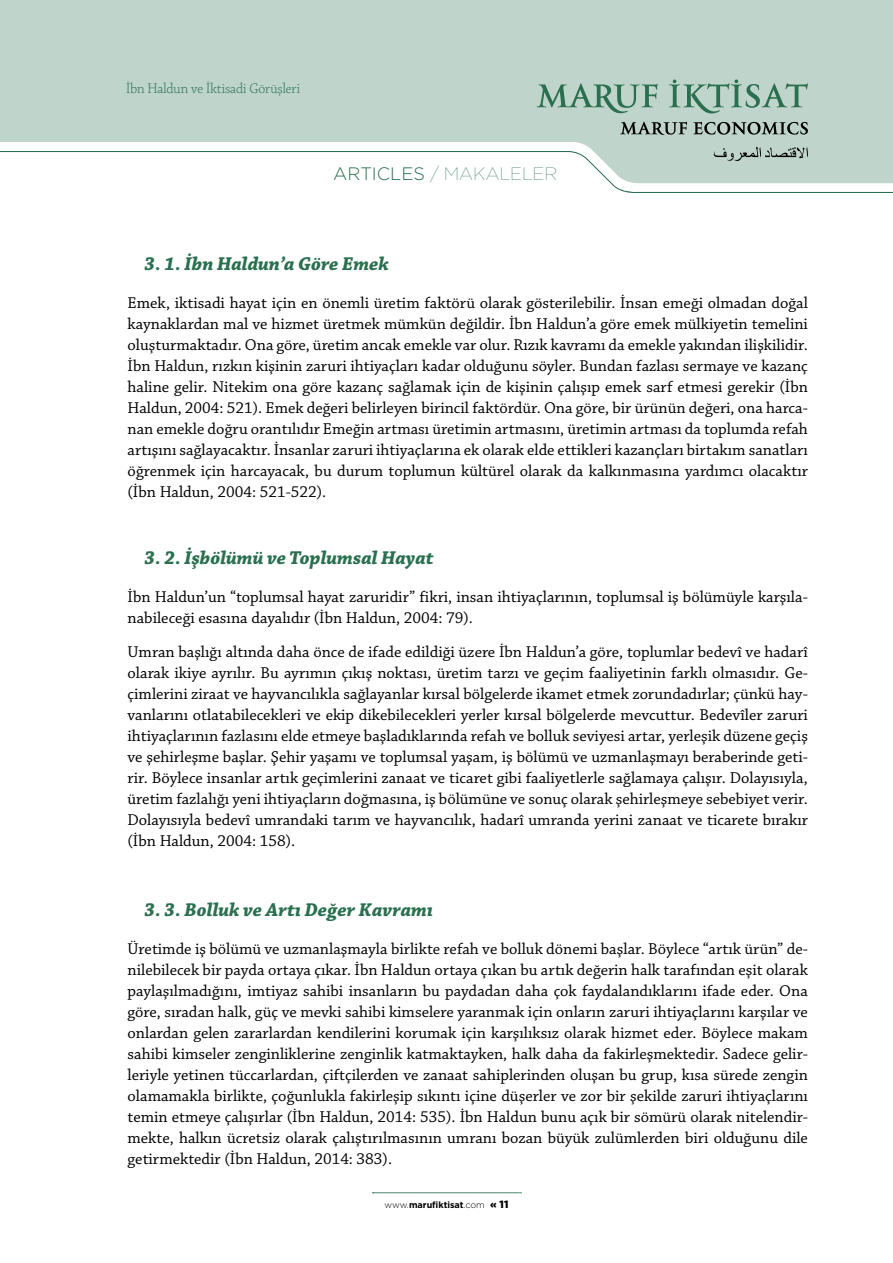
<style>
.page{position:relative;width:893px;height:1263px;background:#fff}
.page>*{position:absolute;margin:0;border:0;box-sizing:border-box;transform-origin:0 0}
.t1{font:italic 700 19.5px "Chaparral Pro";color:#2a7050}
.t2{font:18px "Gotham Thin Tr";color:#2a7050}
.t3{font:16.5px/21px "Chaparral Pro";color:#000;text-align:justify}
.t4{font:15px "Chaparral Pro Light Subh";color:#2a7050}
.t5{font:9px "Gotham Bold Tr";color:#000}
.s1{font-family:"Gotham Light Tr"}
.s2{font-family:"Gotham Black Tr";font-size:10.5px}
</style>
<div class="page">
<div style="left:0;top:0;width:893px;height:146px;background:#bfd4cb"></div>
<svg style="left:372px;top:1192px;width:149px;height:1px"></svg>
<svg style="left:537px;top:83px;width:121px;height:30px;background:#97b9aa"></svg>
<svg style="left:669px;top:80px;width:139px;height:33px;background:#9dbdaf"></svg>
<svg style="left:620px;top:122px;width:67px;height:13px"></svg>
<svg style="left:693px;top:122px;width:115px;height:13px"></svg>
<svg style="left:0;top:146px;width:893px;height:47px"></svg>
<p class="t4" style="left:126px;top:81px;width:175px">İbn Haldun ve İktisadi Görüşleri</p>
<p class="t2" style="left:333px;top:165px;width:226px"><span class="s1">ARTICLES</span> / MAKALELER</p>
<p class="t1" style="left:145px;top:252px;width:246px">3. 1. İbn Haldun’a Göre Emek</p>
<p class="t3" style="left:128px;top:292px;width:682px">Emek, iktisadi hayat için en önemli üretim faktörü olarak gösterilebilir. İnsan emeği olmadan doğal kaynaklardan mal ve hizmet üretmek mümkün değildir. İbn Haldun’a göre emek mülkiyetin temelini oluşturmaktadır. Ona göre, üretim ancak emekle var olur. Rızık kavramı da emekle yakından ilişkilidir.<br>İbn Haldun, rızkın kişinin zaruri ihtiyaçları kadar olduğunu söyler. Bundan fazlası sermaye ve kazanç haline gelir. Nitekim ona göre kazanç sağlamak için de kişinin çalışıp emek sarf etmesi gerekir (İbn Haldun, 2004: 521). Emek değeri belirleyen birincil faktördür. Ona göre, bir ürünün değeri, ona harca&shy;nan emekle doğru orantılıdır Emeğin artması üretimin artmasını, üretimin artması da toplumda refah artışını sağlayacaktır. İnsanlar zaruri ihtiyaçlarına ek olarak elde ettikleri kazançları birtakım sanatları öğrenmek için harcayacak, bu durum toplumun kültürel olarak da kalkınmasına yardımcı olacaktır (İbn Haldun, 2004: 521-522).</p>
<p class="t1" style="left:145px;top:546px;width:291px">3. 2. İşbölümü ve Toplumsal Hayat</p>
<p class="t3" style="left:128px;top:587px;width:682px">İbn Haldun’un “toplumsal hayat zaruridir” fikri, insan ihtiyaçlarının, toplumsal iş bölümüyle karşıla&shy;nabileceği esasına dayalıdır (İbn Haldun, 2004: 79).</p>
<p class="t3" style="left:128px;top:642px;width:682px">Umran başlığı altında daha önce de ifade edildiği üzere İbn Haldun’a göre, toplumlar bedevî ve hadarî olarak ikiye ayrılır. Bu ayrımın çıkış noktası, üretim tarzı ve geçim faaliyetinin farklı olmasıdır. Ge&shy;çimlerini ziraat ve hayvancılıkla sağlayanlar kırsal bölgelerde ikamet etmek zorundadırlar; çünkü hay&shy;vanlarını otlatabilecekleri ve ekip dikebilecekleri yerler kırsal bölgelerde mevcuttur. Bedevîler zaruri ihtiyaçlarının fazlasını elde etmeye başladıklarında refah ve bolluk seviyesi artar, yerleşik düzene geçiş ve şehirleşme başlar. Şehir yaşamı ve toplumsal yaşam, iş bölümü ve uzmanlaşmayı beraberinde geti&shy;rir. Böylece insanlar artık geçimlerini zanaat ve ticaret gibi faaliyetlerle sağlamaya çalışır. Dolayısıyla, üretim fazlalığı yeni ihtiyaçların doğmasına, iş bölümüne ve sonuç olarak şehirleşmeye sebebiyet verir.<br>Dolayısıyla bedevî umrandaki tarım ve hayvancılık, hadarî umranda yerini zanaat ve ticarete bırakır (İbn Haldun, 2004: 158).</p>
<p class="t1" style="left:145px;top:898px;width:290px">3. 3. Bolluk ve Artı Değer Kavramı</p>
<p class="t3" style="left:128px;top:939px;width:682px">Üretimde iş bölümü ve uzmanlaşmayla birlikte refah ve bolluk dönemi başlar. Böylece “artık ürün” de&shy;nilebilecek bir payda ortaya çıkar. İbn Haldun ortaya çıkan bu artık değerin halk tarafından eşit olarak paylaşılmadığını, imtiyaz sahibi insanların bu paydadan daha çok faydalandıklarını ifade eder. Ona göre, sıradan halk, güç ve mevki sahibi kimselere yaranmak için onların zaruri ihtiyaçlarını karşılar ve onlardan gelen zararlardan kendilerini korumak için karşılıksız olarak hizmet eder. Böylece makam sahibi kimseler zenginliklerine zenginlik katmaktayken, halk daha da fakirleşmektedir. Sadece gelir&shy;leriyle yetinen tüccarlardan, çiftçilerden ve zanaat sahiplerinden oluşan bu grup, kısa sürede zengin olamamakla birlikte, çoğunlukla fakirleşip sıkıntı içine düşerler ve zor bir şekilde zaruri ihtiyaçlarını temin etmeye çalışırlar (İbn Haldun, 2014: 535). İbn Haldun bunu açık bir sömürü olarak nitelendir&shy;mekte, halkın ücretsiz olarak çalıştırılmasının umranı bozan büyük zulümlerden biri olduğunu dile getirmektedir (İbn Haldun, 2014: 383).</p>
<p class="t5" style="left:384px;top:1199px;width:125px"><span class="s1">www.</span>marufiktisat<span class="s1">.com</span> <span class="s2">« 11</span></p>
</div>
